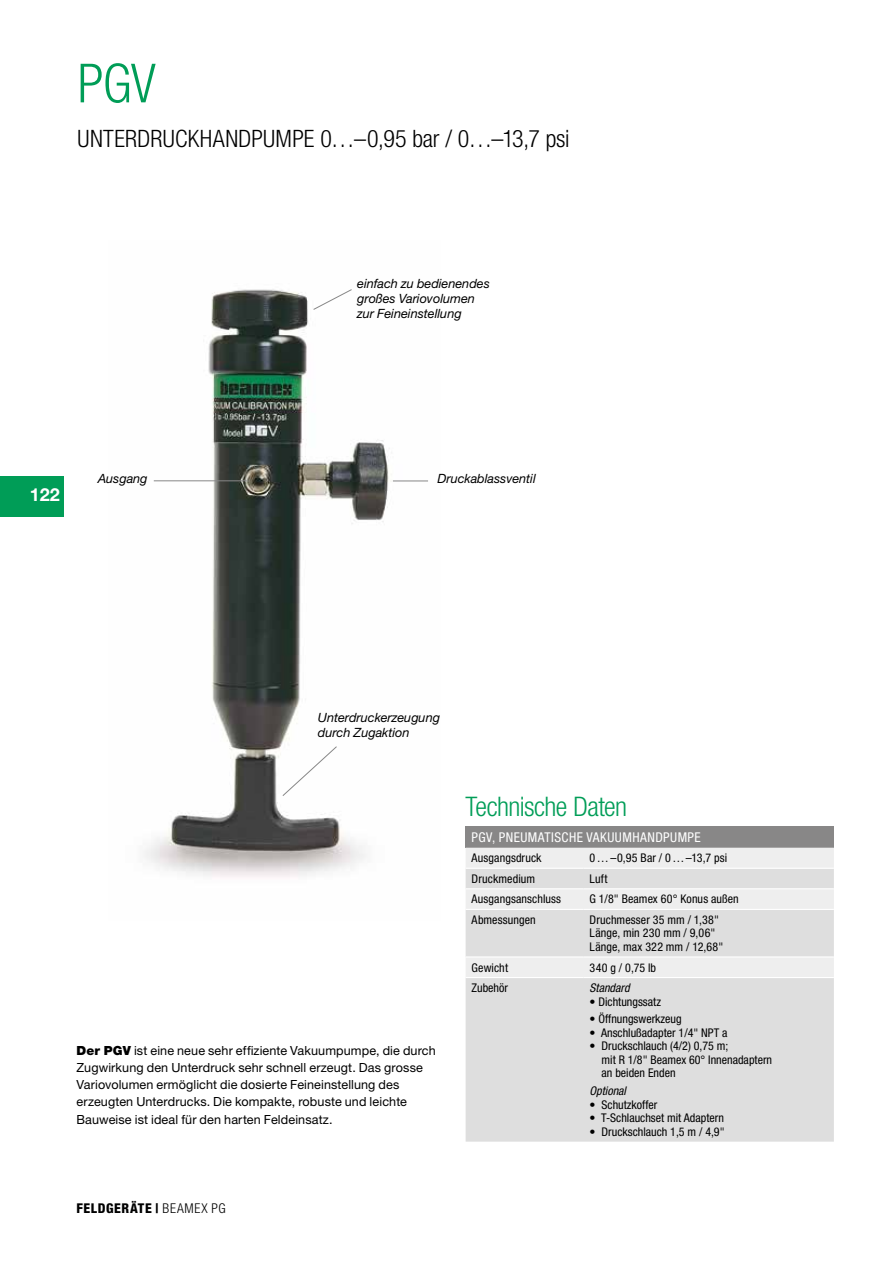
<style>
.page{position:relative;width:893px;height:1263px;background:#fff}
.page>*{position:absolute;margin:0;border:0;box-sizing:border-box;transform-origin:0 0}
.t1{font:300 condensed 54px "Helvetica Neue LT Std";color:#009d57}
.t2{font:300 condensed 27px "Helvetica Neue LT Std";letter-spacing:-.02em;color:#009d57}
.t3{font:300 condensed 24px "Helvetica Neue LT Std";letter-spacing:.01em;color:#000}
.t4{font:700 18px "Helvetica Neue LT Std";color:#fff}
.t5{font:condensed 13.5px "Helvetica Neue LT Std";letter-spacing:.03em;color:#fff}
.t6{font:800 condensed 13.5px "Helvetica Neue LT Std";letter-spacing:.04em;color:#000}
.t7{font:italic 12.75px/15px "Helvetica Neue LT Std";letter-spacing:-.005em;color:#000}
.t8{font:12.6px/17.2px "Helvetica Neue LT Std";letter-spacing:.01em;color:#000}
.t9{font:condensed 12px/13.5px "Helvetica Neue LT Std";color:#000}
.t10{font:italic condensed 12px "Helvetica Neue LT Std";color:#000}
.s1{font-weight:900}
.s2{font-weight:300}
</style>
<div class="page">
<img style="left:144px;top:289px;width:284px;height:588px">
<svg style="left:313px;top:289px;width:40px;height:21px"></svg>
<hr style="left:393px;top:481px;width:35px;height:1px;background:#878787">
<svg style="left:282px;top:746px;width:56px;height:51px"></svg>
<hr style="left:154px;top:480px;width:93px;height:1px;background:#878787">
<div style="left:466px;top:826px;width:368px;height:22px;background:#888787"></div>
<div style="left:466px;top:848px;width:368px;height:20px;background:#eee"></div>
<svg style="left:466px;top:869px;width:368px;height:272px;background:#e0e0e0"></svg>
<hr style="left:466px;top:909px;width:118px;height:1px;background:#fff">
<hr style="left:584px;top:909px;width:250px;height:1px;background:#fff">
<hr style="left:466px;top:977px;width:118px;height:1px;background:#fff">
<hr style="left:584px;top:977px;width:250px;height:1px;background:#fff">
<hr style="left:466px;top:888px;width:118px;height:1px;background:#fff">
<hr style="left:584px;top:888px;width:250px;height:1px;background:#fff">
<hr style="left:466px;top:956px;width:118px;height:1px;background:#fff">
<hr style="left:584px;top:956px;width:250px;height:1px;background:#fff">
<div style="left:0;top:476px;width:64px;height:40px;background:#009d57"></div>
<h1 class="t1" style="left:78px;top:52px;width:80px">PGV</h1>
<h3 class="t3" style="left:78px;top:125px;width:493px">UNTERDRUCKHANDPUMPE 0…–0,95 bar / 0…–13,7 psi</h3>
<p class="t7" style="left:357px;top:276px;width:134px">einfach zu bedienendes großes Variovolumen zur Feineinstellung</p>
<h3 class="t4" style="left:30px;top:483px;width:31px">122</h3>
<p class="t7" style="left:98px;top:471px;width:51px">Ausgang</p>
<p class="t7" style="left:438px;top:471px;width:100px">Druckablassventil</p>
<p class="t7" style="left:318px;top:710px;width:124px">Unterdruckerzeugung durch Zugaktion</p>
<p class="t8" style="left:77px;top:1041px;width:361px"><span class="s1">Der PGV</span> ist eine neue sehr effiziente Vakuumpumpe, die durch Zugwirkung den Unterdruck sehr schnell erzeugt. Das grosse Variovolumen ermöglicht die dosierte Feineinstellung des erzeugten Unterdrucks. Die kompakte, robuste und leichte Bauweise ist ideal für den harten Feldeinsatz.</p>
<p class="t6" style="left:77px;top:1200px;width:151px">FELDGERÄTE | <span class="s2">BEAMEX PG</span></p>
<h2 class="t2" style="left:466px;top:791px;width:163px">Technische Daten</h2>
<p class="t5" style="left:472px;top:829px;width:231px">PGV, PNEUMATISCHE VAKUUMHANDPUMPE</p>
<p class="t9" style="left:472px;top:851px;width:71px">Ausgangsdruck</p>
<p class="t9" style="left:590px;top:851px;width:139px">0…–0,95 Bar / 0…–13,7 psi</p>
<p class="t9" style="left:472px;top:872px;width:65px">Druckmedium</p>
<p class="t9" style="left:590px;top:872px;width:20px">Luft</p>
<p class="t9" style="left:472px;top:892px;width:91px">Ausgangsanschluss</p>
<p class="t9" style="left:590px;top:892px;width:151px">G 1/8" Beamex 60° Konus außen</p>
<p class="t9" style="left:472px;top:913px;width:66px">Abmessungen</p>
<p class="t9" style="left:590px;top:913px;width:135px">Druchmesser 35 mm / 1,38"<br>Länge, min 230 mm / 9,06"<br>Länge, max 322 mm / 12,68"</p>
<p class="t9" style="left:472px;top:960px;width:38px">Gewicht</p>
<p class="t9" style="left:590px;top:960px;width:68px">340 g / 0,75 lb</p>
<p class="t9" style="left:472px;top:981px;width:38px">Zubehör</p>
<p class="t10" style="left:590px;top:981px;width:41px">Standard</p>
<p class="t9" style="left:590px;top:994px;width:73px">• Dichtungssatz</p>
<p class="t9" style="left:590px;top:1012px;width:94px">• Öffnungswerkzeug</p>
<p class="t9" style="left:590px;top:1026px;width:139px">• Anschlußadapter 1/4" NPT a</p>
<p class="t9" style="left:602px;top:1039px;width:172px;text-indent:-12px">• Druckschlauch (4/2) 0,75 m;<br>mit R 1/8" Beamex 60° Innenadaptern an beiden Enden</p>
<p class="t10" style="left:590px;top:1084px;width:38px">Optional</p>
<p class="t9" style="left:590px;top:1097px;width:69px">• Schutzkoffer</p>
<p class="t9" style="left:590px;top:1111px;width:136px">• T-Schlauchset mit Adaptern</p>
<p class="t9" style="left:590px;top:1124px;width:136px">• Druckschlauch 1,5 m / 4,9"</p>
</div>
